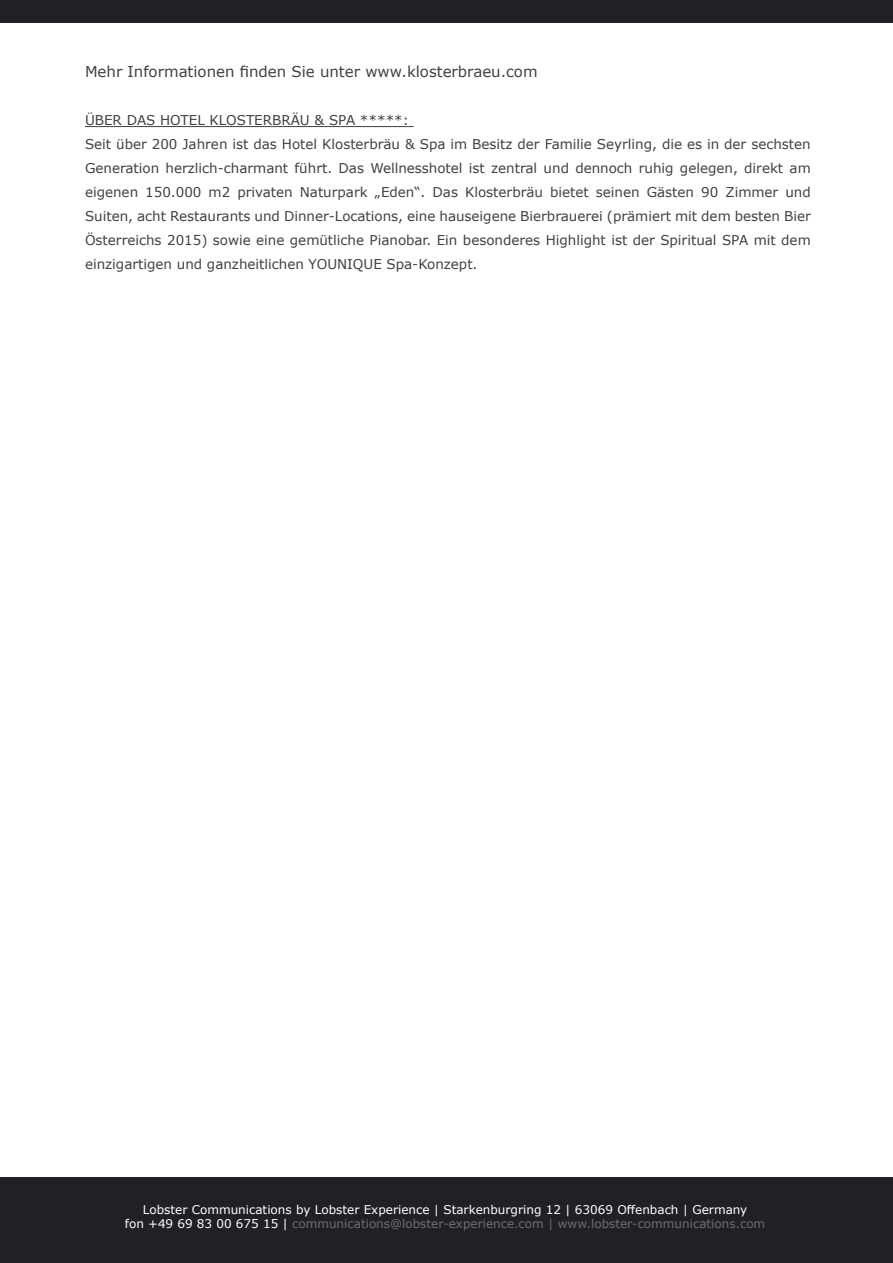
<style>
.page{position:relative;width:893px;height:1263px;background:#fff}
.page>*{position:absolute;margin:0;border:0;box-sizing:border-box;transform-origin:0 0}
.t1{font:15px "Verdana";color:#414042}
.t2{font:13.5px/24px "Verdana";color:#414042}
.t3{font:12px/14.4px "Verdana";color:#fff;text-align:center}
.s1{color:#6d6e71}
</style>
<div class="page">
<hr style="left:85px;top:126px;width:329px;height:1px;background:#414042">
<div style="left:0;top:0;width:893px;height:22px;background:#202125"></div>
<div style="left:0;top:1178px;width:893px;height:85px;background:#202125"></div>
<p class="t1" style="left:85px;top:62px;width:454px">Mehr Informationen finden Sie unter www.klosterbraeu.com</p>
<p class="t2" style="left:85px;top:108px;width:727px">ÜBER DAS HOTEL KLOSTERBRÄU &amp; SPA *****:<br>Seit über 200 Jahren ist das Hotel Klosterbräu &amp; Spa im Besitz der Familie Seyrling, die es in der sechsten Generation herzlich-charmant führt. Das Wellnesshotel ist zentral und dennoch ruhig gelegen, direkt am eigenen 150.000 m2 privaten Naturpark „Eden“. Das Klosterbräu bietet seinen Gästen 90 Zimmer und Suiten, acht Restaurants und Dinner-Locations, eine hauseigene Bierbrauerei (prämiert mit dem besten Bier Österreichs 2015) sowie eine gemütliche Pianobar. Ein besonderes Highlight ist der Spiritual SPA mit dem einzigartigen und ganzheitlichen YOUNIQUE Spa-Konzept.</p>
<p class="t3" style="left:125px;top:1202px;width:642px">Lobster Communications by Lobster Experience | Starkenburgring 12 | 63069 Offenbach | Germany<br>fon +49 69 83 00 675 15 | <span class="s1">communications@lobster-experience.com | www.lobster-communications.com</span></p>
</div>
